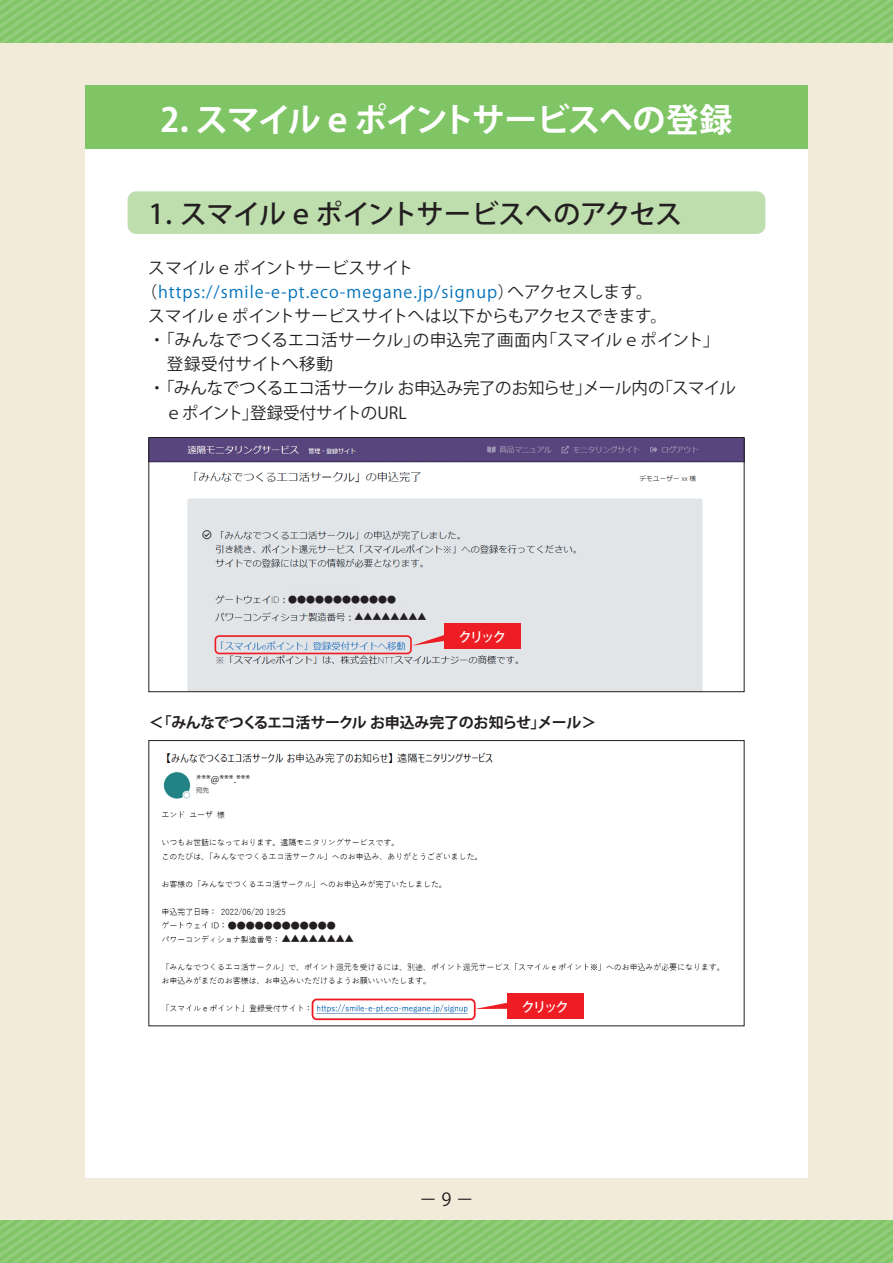
<style>
.page{position:relative;width:893px;height:1263px;background:#f3ebd9}
.page>*{position:absolute;margin:0;border:0;box-sizing:border-box;transform-origin:0 0}
.t1{font:700 33px "Koz Go Pro";letter-spacing:-.035em;color:#fff}
.t2{font:500 27px "Koz Go Pro";letter-spacing:-.02em;color:#231f20}
.t3{font:18px "Koz Go Pro";color:#231f20}
.t4{font:16.5px "Koz Go Pro";letter-spacing:.02em;color:#231f20}
.t5{font:16.5px "Koz Go Pro";letter-spacing:.06em;color:#0072bc}
.t6{font:16.5px "Koz Go Pro";color:#231f20}
.t7{font:16.5px "Koz Go Pro";letter-spacing:-.02em;color:#231f20}
.t8{font:16.5px "Koz Go Pro";letter-spacing:.04em;color:#231f20}
.t9{font:700 15px "Koz Go Pro";letter-spacing:-.03em;color:#231f20}
.t10{font:500 13.5px "Koz Go Pro";letter-spacing:-.16em;color:#fff}
.t11{font:10.5px "Koz Go Pr 6 N";color:#231f20}
.t12{font:9px "Koz Go Pr 6 N";color:#231f20}
.s1{color:#231f20}
</style>
<div class="page">
<div style="left:0;top:0;width:893px;height:43px;background:#88c96f"></div>
<div style="left:0;top:1220px;width:893px;height:43px;background:#88c96f"></div>
<div style="left:85px;top:149px;width:723px;height:1029px;background:#fff"></div>
<div style="left:85px;top:85px;width:723px;height:64px;background:#7fc565"></div>
<img style="left:150px;top:439px;width:592px;height:251px">
<div style="left:148px;top:437px;width:596px;height:255px;border:1px solid #231f20"></div>
<div style="left:353px;top:608px;width:56px;height:16px;background:#e1e3e7"></div>
<div style="left:288px;top:591px;width:67px;height:16px;background:#e1e3e7"></div>
<div style="left:128px;top:191px;width:637px;height:43px;background:#bedeae;border-radius:9px"></div>
<div style="left:215px;top:635px;width:197px;height:19px;border:2px solid #ee1d23;border-radius:4px"></div>
<div style="left:444px;top:623px;width:77px;height:26px;background:#ee1d23"></div>
<svg style="left:412px;top:632px;width:32px;height:14px"></svg>
<img style="left:162px;top:752px;width:558px;height:269px">
<div style="left:312px;top:998px;width:164px;height:22px;border:2px solid #ee1d23;border-radius:4px"></div>
<div style="left:507px;top:994px;width:77px;height:25px;background:#ee1d23"></div>
<svg style="left:475px;top:1001px;width:32px;height:8px"></svg>
<div style="left:148px;top:740px;width:596px;height:286px;border:1px solid #231f20"></div>
<div style="left:197px;top:776px;width:99px;height:10px;background:#fff"></div>
<h1 class="t1" style="left:160px;top:98px;width:574px">2. スマイルｅポイントサービスへの登録</h1>
<h2 class="t2" style="left:149px;top:197px;width:535px">1. スマイルｅポイントサービスへのアクセス</h2>
<p class="t4" style="left:148px;top:258px;width:267px">スマイルｅポイントサービスサイト</p>
<p class="t5" style="left:141px;top:282px;width:513px"><span class="s1">（</span>https://smile-e-pt.eco-megane.jp/signup<span class="s1">）へアクセスします。</span></p>
<p class="t6" style="left:148px;top:306px;width:520px">スマイルｅポイントサービスサイトへは以下からもアクセスできます。</p>
<p class="t4" style="left:149px;top:330px;width:572px">・「みんなでつくるエコ活サークル」の申込完了画面内「スマイルｅポイント」</p>
<p class="t8" style="left:167px;top:354px;width:167px">登録受付サイトへ移動</p>
<p class="t7" style="left:149px;top:378px;width:588px">・「みんなでつくるエコ活サークル お申込み完了のお知らせ」メール内の「スマイル</p>
<p class="t6" style="left:165px;top:402px;width:243px">ｅポイント」登録受付サイトのURL</p>
<p class="t12" style="left:288px;top:594px;width:109px">●●●●●●●●●●●●</p>
<p class="t12" style="left:354px;top:612px;width:73px">▲▲▲▲▲▲▲▲</p>
<p class="t10" style="left:459px;top:628px;width:49px">クリック</p>
<p class="t9" style="left:149px;top:712px;width:449px">＜「みんなでつくるエコ活サークル お申込み完了のお知らせ」メール＞</p>
<p class="t11" style="left:197px;top:773px;width:55px">***@***.***</p>
<p class="t12" style="left:228px;top:920px;width:109px">●●●●●●●●●●●●</p>
<p class="t12" style="left:282px;top:934px;width:73px">▲▲▲▲▲▲▲▲</p>
<p class="t10" style="left:521px;top:998px;width:49px">クリック</p>
<p class="t3" style="left:419px;top:1188px;width:56px">－9－</p>
</div>
